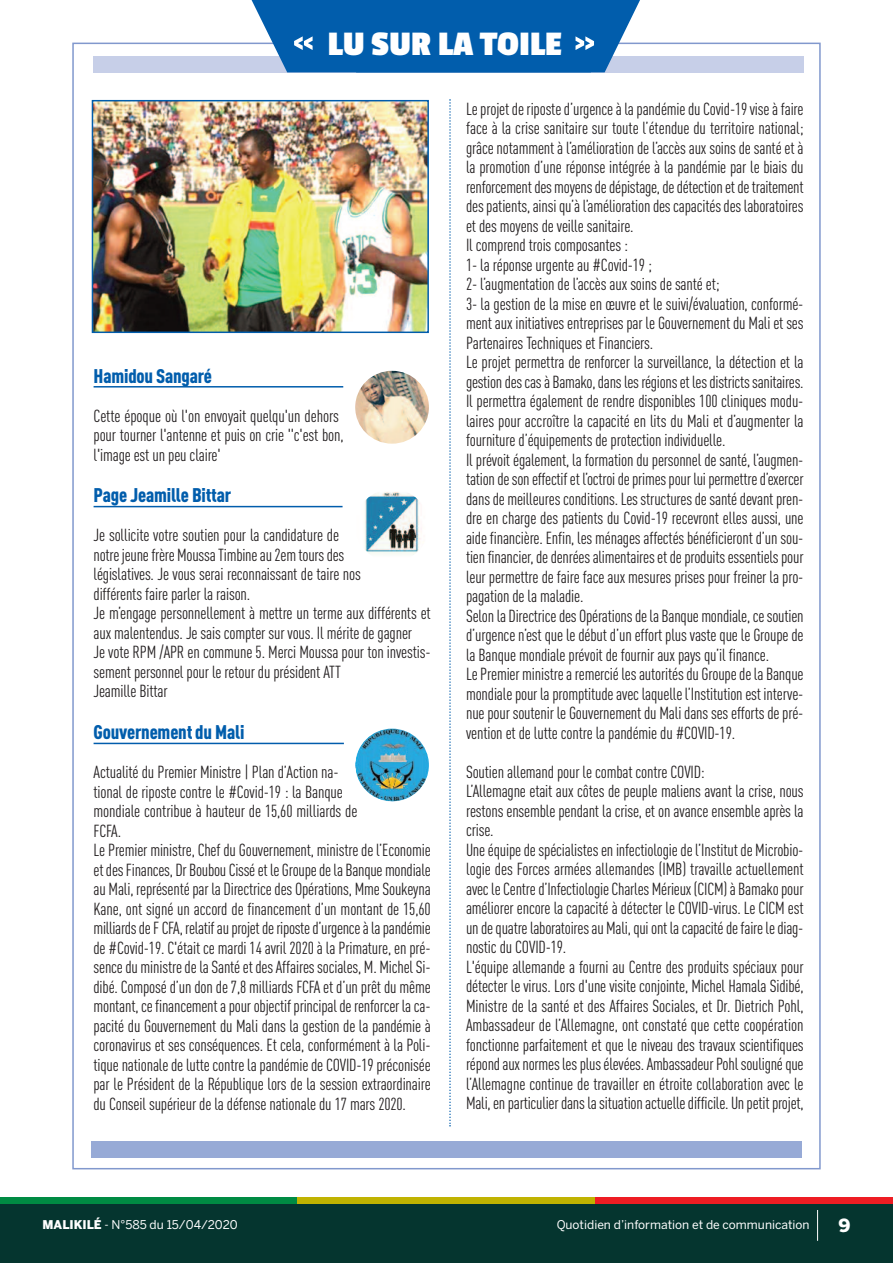
<style>
.page{position:relative;width:893px;height:1263px;background:#fff}
.page>*{position:absolute;margin:0;border:0;box-sizing:border-box;transform-origin:0 0}
.t1{font:700 36px "Passion One";color:#fff}
.t2{font:900 condensed 19.5px "DIN Pro";letter-spacing:-.01em;color:#015dac}
.t3{font:900 18px "Benton Sans";color:#fff}
.t4{font:condensed 17.25px/19.5px "DIN Pro";letter-spacing:-.01em;color:#231f20}
.t5{font:12px "Benton Sans";color:#fff}
.s1{font-weight:900}
</style>
<div class="page">
<div style="left:0;top:1203px;width:893px;height:60px;background:#05352f"></div>
<div style="left:0;top:1197px;width:298px;height:6px;background:#008b43"></div>
<div style="left:298px;top:1197px;width:297px;height:6px;background:#c0b301"></div>
<div style="left:595px;top:1197px;width:297px;height:6px;background:#ee1d23"></div>
<hr style="left:817px;top:1210px;width:1px;height:31px;background:#fff">
<div style="left:92px;top:1141px;width:710px;height:16px;background:#97aad6"></div>
<div style="left:93px;top:56px;width:711px;height:16px;background:#c7cfe8"></div>
<hr style="left:94px;top:386px;width:249px;height:1px;background:#015dac">
<hr style="left:94px;top:506px;width:249px;height:1px;background:#015dac">
<hr style="left:94px;top:743px;width:250px;height:1px;background:#015dac">
<svg style="left:449px;top:99px;width:2px;height:1027px"></svg>
<svg style="left:251px;top:0;width:389px;height:72px;background:#186bb3"></svg>
<svg style="left:355px;top:371px;width:74px;height:73px"></svg>
<img style="left:356px;top:371px;width:73px;height:72px;border-radius:50%">
<img style="left:355px;top:489px;width:74px;height:73px;border-radius:50%">
<img style="left:356px;top:729px;width:73px;height:72px;border-radius:50%">
<img style="left:95px;top:103px;width:331px;height:227px">
<div style="left:92px;top:100px;width:337px;height:233px;border:2px solid #015dac"></div>
<h1 class="t1" style="left:328px;top:25px;width:235px">LU SUR LA TOILE</h1>
<p class="t2" style="left:94px;top:369px;width:120px">Hamidou Sangaré</p>
<p class="t4" style="left:94px;top:407px;width:251px">Cette époque où l'on envoyait quelqu'un dehors pour tourner l'antenne et puis on crie ''c'est bon, l'image est un peu claire'</p>
<p class="t2" style="left:94px;top:489px;width:139px">Page Jeamille Bittar</p>
<p class="t4" style="left:94px;top:527px;width:339px">Je sollicite votre soutien pour la candidature de<br>notrejeunefrère MoussaTimbineau2emtoursdes<br>législatives. Je vous serai reconnaissant de taire nos<br>différents faire parler la raison.<br>Je m’engage personnellement à mettre un terme aux différents et aux malentendus. Je sais compter sur vous. Il mérite de gagner<br>Je vote RPM /APR en commune 5. Merci Moussa pour ton investis&shy;sement personnel pour le retour du président ATT<br>Jeamille Bittar</p>
<p class="t2" style="left:94px;top:725px;width:152px">Gouvernement du Mali</p>
<p class="t4" style="left:93px;top:764px;width:339px">Actualité du Premier Ministre | Plan d’Action na-<br>tional de riposte contre le #Covid-19 : la Banque<br>mondiale contribue à hauteur de 15,60 milliards de<br>FCFA.<br>Le Premier ministre, Chef du Gouvernement, ministre de l’Economie etdesFinances, Dr BoubouCisséet le Groupedela Banquemondiale au Mali, représenté par la Directrice des Opérations, Mme Soukeyna Kane, ont signé un accord de financement d’un montant de 15,60 milliardsdeFCFA, relatifauprojetderiposted’urgenceàlapandémie de #Covid-19. C'était ce mardi 14 avril 2020 à la Primature, en pré&shy;sence du ministre de la Santé et des Affaires sociales, M. Michel Si&shy;dibé. Composé d’un don de 7,8 milliards FCFA et d’un prêt du même montant,cefinancementapourobjectifprincipalderenforcer laca&shy;pacité du Gouvernement du Mali dans la gestion de la pandémie à coronavirus et ses conséquences. Et cela, conformément à la Poli&shy;tique nationale de lutte contre la pandémie de COVID-19 préconisée par le Président de la République lors de la session extraordinaire du Conseil supérieur de la défense nationale du 17 mars 2020.</p>
<p class="t4" style="left:466px;top:100px;width:339px">Le projet de riposte d’urgence à la pandémie du Covid-19 vise à faire face à la crise sanitaire sur toute l’étendue du territoire national; grâce notamment à l’amélioration de l’accès aux soins de santé et à la promotion d’une réponse intégrée à la pandémie par le biais du renforcementdesmoyensdedépistage,dedétectionetdetraitement despatients,ainsiqu’àl’améliorationdescapacitésdeslaboratoires et des moyens de veille sanitaire.<br>Il comprend trois composantes :<br>1- la réponse urgente au #Covid-19 ;<br>2- l’augmentation de l’accès aux soins de santé et;<br>3- la gestion de la mise en œuvre et le suivi/évaluation, conformé&shy;ment aux initiatives entreprises par le Gouvernement du Mali et ses Partenaires Techniques et Financiers.<br>Le projet permettra de renforcer la surveillance, la détection et la gestiondescasà Bamako,danslesrégionset lesdistrictssanitaires.<br>Il permettra également de rendre disponibles 100 cliniques modu&shy;laires pour accroître la capacité en lits du Mali et d’augmenter la fourniture d’équipements de protection individuelle.<br>Il prévoit également, la formation du personnel de santé, l’augmen&shy;tationdesoneffectifet l’octroideprimespour luipermettred’exercer dans de meilleures conditions. Les structures de santé devant pren&shy;dre en charge des patients du Covid-19 recevront elles aussi, une aide financière. Enfin, les ménages affectés bénéficieront d’un sou&shy;tienfinancier,dedenréesalimentairesetdeproduitsessentielspour leur permettre de faire face aux mesures prises pour freiner la pro&shy;pagation de la maladie.<br>Selonla Directricedes Opérationsdela Banquemondiale,cesoutien d’urgence n’est que le début d’un effort plus vaste que le Groupe de la Banque mondiale prévoit de fournir aux pays qu’il finance.<br>Le Premier ministre a remercié les autorités du Groupe de la Banque mondiale pour la promptitude avec laquelle l’Institution est interve&shy;nue pour soutenir le Gouvernement du Mali dans ses efforts de pré&shy;vention et de lutte contre la pandémie du #COVID-19.</p>
<p class="t4" style="left:466px;top:763px;width:339px">Soutien allemand pour le combat contre COVID:<br>L’Allemagne etait aux côtes de peuple maliens avant la crise, nous restons ensemble pendant la crise, et on avance ensemble après la crise.<br>Une équipe de spécialistes en infectiologie de l’Institut de Microbio&shy;logie des Forces armées allemandes (IMB) travaille actuellement avecleCentred’InfectiologieCharles Mérieux(CICM)à Bamakopour améliorer encore la capacité à détecter le COVID-virus. Le CICM est undequatrelaboratoiresau Mali,quiont lacapacitédefairelediag&shy;nostic du COVID-19.<br>L'équipe allemande a fourni au Centre des produits spéciaux pour détecter le virus. Lors d'une visite conjointe, Michel Hamala Sidibé, Ministre de la santé et des Affaires Sociales, et Dr. Dietrich Pohl, Ambassadeur de l’Allemagne, ont constaté que cette coopération fonctionne parfaitement et que le niveau des travaux scientifiques répondauxnormeslesplusélevées.Ambassadeur Pohlsoulignéque l’Allemagne continue de travailler en étroite collaboration avec le Mali,enparticulierdanslasituationactuelledifficile. Unpetitprojet,</p>
<p class="t5" style="left:43px;top:1218px;width:197px"><span class="s1">MALIKILÉ</span> - N°585 du 15/04/2020</p>
<p class="t5" style="left:557px;top:1218px;width:254px">Quotidien d’information et de communication</p>
<p class="t3" style="left:838px;top:1215px;width:14px">9</p>
</div>
